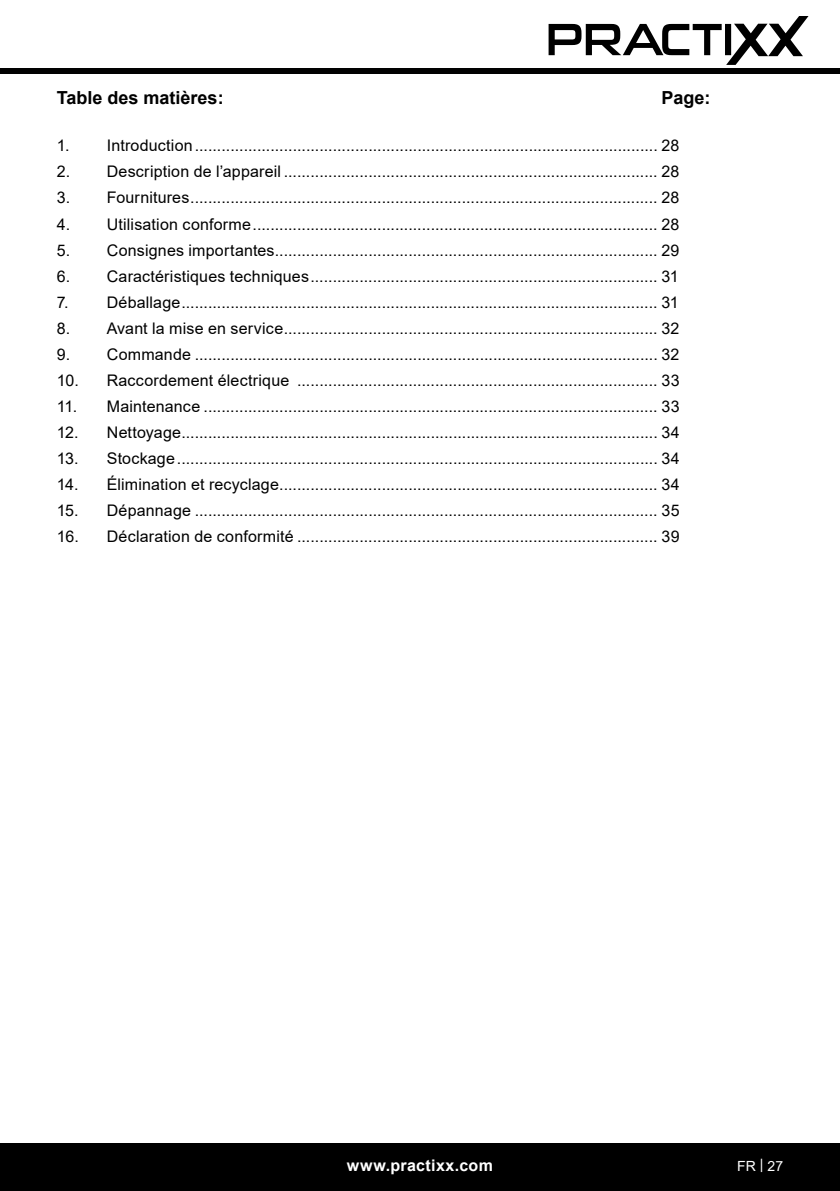
<style>
.page{position:relative;width:840px;height:1191px;background:#fff}
.page>*{position:absolute;margin:0;border:0;box-sizing:border-box;transform-origin:0 0}
.TOC_title{font:700 18px "Arial";color:#000}
.t1{font:16px "Arial";letter-spacing:.01em;color:#000}
.t2{font:700 16px "Arial";letter-spacing:.02em;color:#fff}
.t3{font:14px "Arial";color:#fff}
</style>
<div class="page">
<div style="left:0;top:1143px;width:839px;height:48px;background:#000"></div>
<svg style="left:548px;top:16px;width:260px;height:49px"></svg>
<div style="left:0;top:68px;width:839px;height:6px;background:#020202"></div>
<p class="TOC_title" style="left:57px;top:85px;width:168px">Table des matières:</p>
<p class="TOC_title" style="left:661px;top:85px;width:51px">Page:</p>
<p class="t1" style="left:57px;top:135px;width:623px">1. Introduction........................................................................................................ 28</p>
<p class="t1" style="left:57px;top:161px;width:623px">2. Description de l’appareil .................................................................................... 28</p>
<p class="t1" style="left:57px;top:187px;width:623px">3. Fournitures......................................................................................................... 28</p>
<p class="t1" style="left:57px;top:213px;width:623px">4. Utilisation conforme........................................................................................... 28</p>
<p class="t1" style="left:57px;top:239px;width:624px">5. Consignes importantes...................................................................................... 29</p>
<p class="t1" style="left:57px;top:265px;width:623px">6. Caractéristiques techniques.............................................................................. 31</p>
<p class="t1" style="left:57px;top:291px;width:623px">7. Déballage........................................................................................................... 31</p>
<p class="t1" style="left:57px;top:317px;width:623px">8. Avant la mise en service.................................................................................... 32</p>
<p class="t1" style="left:57px;top:343px;width:623px">9. Commande ........................................................................................................ 32</p>
<p class="t1" style="left:57px;top:369px;width:624px">10. Raccordement électrique ................................................................................. 33</p>
<p class="t1" style="left:57px;top:395px;width:624px">11. Maintenance ...................................................................................................... 33</p>
<p class="t1" style="left:57px;top:421px;width:624px">12. Nettoyage........................................................................................................... 34</p>
<p class="t1" style="left:57px;top:447px;width:624px">13. Stockage............................................................................................................ 34</p>
<p class="t1" style="left:57px;top:473px;width:624px">14. Élimination et recyclage..................................................................................... 34</p>
<p class="t1" style="left:57px;top:499px;width:624px">15. Dépannage ........................................................................................................ 35</p>
<p class="t1" style="left:57px;top:525px;width:624px">16. Déclaration de conformité ................................................................................. 39</p>
<p class="t2" style="left:347px;top:1154px;width:147px">www.practixx.com</p>
<p class="t3" style="left:736px;top:1156px;width:47px">FR | 27</p>
</div>
